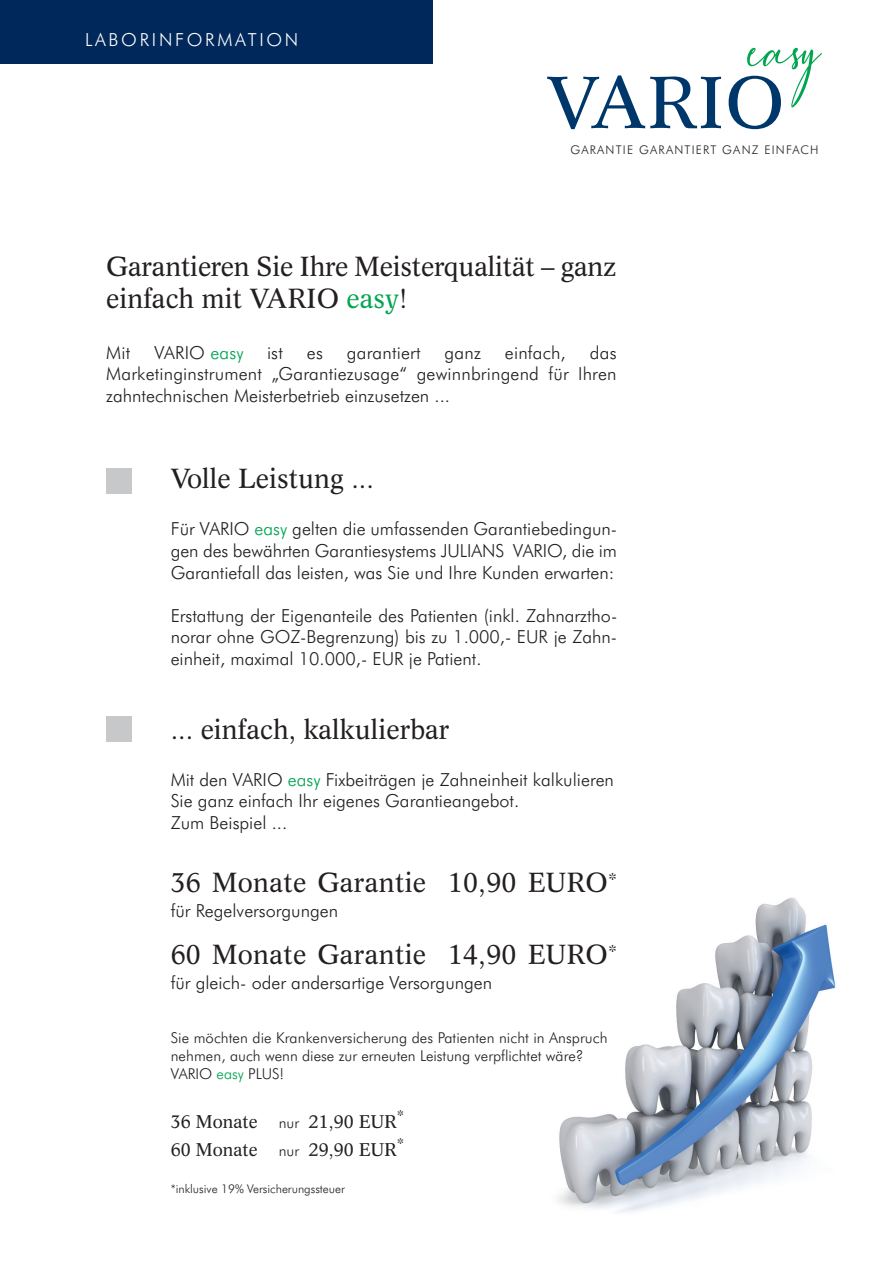
<style>
.page{position:relative;width:893px;height:1263px;background:#fff}
.page>*{position:absolute;margin:0;border:0;box-sizing:border-box;transform-origin:0 0}
.t1{font:72px "Dutch 809 BT Roman C";color:#00376b}
.t2{font:27px/32.4px "Dutch 809 BT Roman C";color:#231f20}
.t3{font:300 18px/21.6px "Futura BT";color:#231f20;text-align:justify}
.t4{font:18px/28.3px "Dutch 809 BT Roman C";color:#231f20}
.t5{font:300 18px "Futura BT";letter-spacing:.15em;color:#fff}
.t6{font:300 15px/18px "Futura BT";letter-spacing:.005em;color:#231f20}
.t7{font:300 12px "Futura BT";color:#231f20}
.t8{font:300 12px "Futura BT";letter-spacing:.1em;color:#231f20}
.s1{color:#00a54f}
.s2{font-family:"Futura BT";font-weight:300;font-size:15px}
</style>
<div class="page">
<img style="left:558px;top:897px;width:278px;height:316px">
<div style="left:106px;top:716px;width:26px;height:26px;background:#c7c8ca"></div>
<div style="left:106px;top:468px;width:26px;height:25px;background:#c7c8ca"></div>
<div style="left:0;top:0;width:433px;height:64px;background:#00285b"></div>
<p class="t5" style="left:85px;top:29px;width:215px">LABORINFORMATION</p>
<h1 class="t1" style="left:547px;top:61px;width:276px">VARIO<sup>easy</sup></h1>
<p class="t8" style="left:570px;top:143px;width:250px">GARANTIE GARANTIERT GANZ EINFACH</p>
<h2 class="t2" style="left:106px;top:250px;width:512px">Garantieren Sie Ihre Meisterqualität – ganz einfach mit VARIO <span class="s1">easy</span>!</h2>
<p class="t3" style="left:106px;top:342px;width:26px">Mit</p>
<p class="t3" style="left:154px;top:342px;width:91px">VARIO <span class="s1">easy</span></p>
<p class="t3" style="left:267px;top:342px;width:17px">ist</p>
<p class="t3" style="left:307px;top:342px;width:18px">es</p>
<p class="t3" style="left:347px;top:342px;width:75px">garantiert</p>
<p class="t3" style="left:445px;top:342px;width:38px">ganz</p>
<p class="t3" style="left:505px;top:342px;width:62px">einfach,</p>
<p class="t3" style="left:106px;top:342px;width:512px;text-indent:484px">das Marketinginstrument „Garantiezusage“ gewinnbringend für Ihren zahntechnischen Meisterbetrieb einzusetzen ...</p>
<h2 class="t2" style="left:171px;top:463px;width:205px">Volle Leistung ...</h2>
<p class="t3" style="left:171px;top:518px;width:448px">Für VARIO <span class="s1">easy</span> gelten die umfassenden Garantiebedingun&shy;gen des bewährten Garantiesystems JULIANS VARIO, die im Garantiefall das leisten, was Sie und Ihre Kunden erwarten:</p>
<p class="t3" style="left:171px;top:605px;width:448px">Erstattung der Eigenanteile des Patienten (inkl. Zahnarztho&shy;norar ohne GOZ-Begrenzung) bis zu 1.000,- EUR je Zahn&shy;einheit, maximal 10.000,- EUR je Patient.</p>
<h2 class="t2" style="left:171px;top:713px;width:280px">... einfach, kalkulierbar</h2>
<p class="t3" style="left:171px;top:769px;width:445px;text-align:left">Mit den VARIO <span class="s1">easy</span> Fixbeiträgen je Zahneinheit kalkulieren<br>Sie ganz einfach Ihr eigenes Garantieangebot.<br>Zum Beispiel ...</p>
<h2 class="t2" style="left:171px;top:866px;width:448px">36 Monate Garantie 10,90 EURO<sup>*</sup></h2>
<p class="t3" style="left:171px;top:900px;width:169px">für Regelversorgungen</p>
<h2 class="t2" style="left:171px;top:938px;width:448px">60 Monate Garantie 14,90 EURO<sup>*</sup></h2>
<p class="t3" style="left:171px;top:972px;width:323px">für gleich- oder andersartige Versorgungen</p>
<p class="t6" style="left:171px;top:1028px;width:438px">Sie möchten die Krankenversicherung des Patienten nicht in Anspruch nehmen, auch wenn diese zur erneuten Leistung verpflichtet wäre?<br>VARIO <span class="s1">easy</span> PLUS!</p>
<p class="t4" style="left:171px;top:1107px;width:235px">36 Monate <span class="s2">nur</span> 21,90 EUR<sup>*<br></sup>60 Monate <span class="s2">nur</span> 29,90 EUR<sup>*</sup></p>
<p class="t7" style="left:171px;top:1182px;width:176px">*inklusive 19% Versicherungssteuer</p>
</div>
